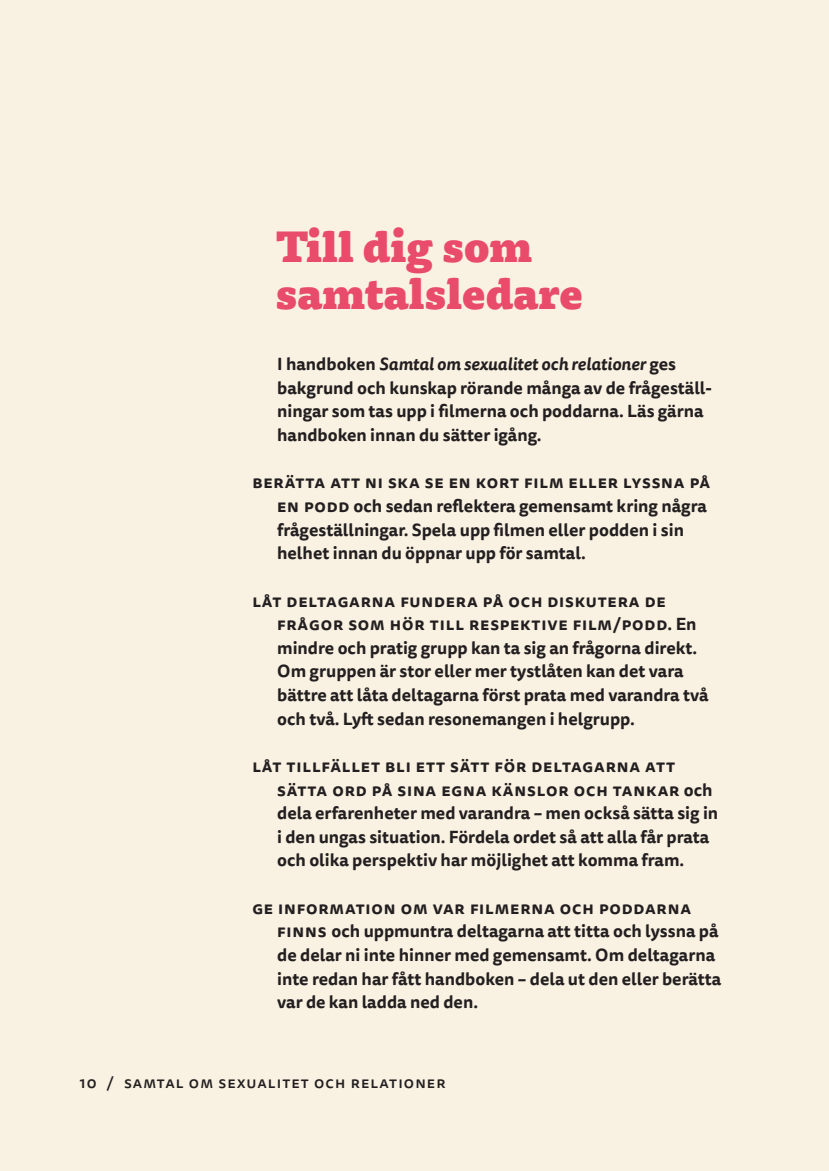
<style>
.page{position:relative;width:829px;height:1171px;background:#fff}
.page>*{position:absolute;margin:0;border:0;box-sizing:border-box;transform-origin:0 0}
.MR{font:900 42px/47.2px "Tisa Pro";color:#e94b6a}
.punktlista{font:700 17.15px/23.6px "Tisa Sans Pro";letter-spacing:.05em;color:#231f20}
.punktlista-2{font:700 17.15px/23.6px "Tisa Sans Pro";color:#231f20}
.t1{font:500 15.75px "Tisa Sans Pro";letter-spacing:.07em;color:#231f20}
.s1{font-style:italic}
</style>
<div class="page">
<div style="left:0;top:0;width:828px;height:1171px;background:#f9f2e2"></div>
<p class="MR" style="left:275px;top:220px;width:309px">Till dig som samtalsledare</p>
<p class="punktlista-2" style="left:277px;top:352px;width:436px">I handboken <span class="s1">Samtal om sexualitet och relationer</span> ges bakgrund och kunskap rörande många av de frågeställ&shy;ningar som tas upp i filmerna och poddarna. Läs gärna handboken innan du sätter igång.</p>
<p class="punktlista" style="left:277px;top:470px;width:434px;text-indent:-25px">berätta att ni ska se en kort film eller lyssna på en podd och sedan reflektera gemensamt kring några frågeställningar. Spela upp filmen eller podden i sin helhet innan du öppnar upp för samtal.</p>
<p class="punktlista" style="left:277px;top:589px;width:433px;text-indent:-25px">låt deltagarna fundera på och diskutera de frågor som hör till respektive film/podd. En mindre och pratig grupp kan ta sig an frågorna direkt.<br>Om gruppen är stor eller mer tystlåten kan det vara bättre att låta deltagarna först prata med varandra två och två. Lyft sedan resonemangen i helgrupp.</p>
<p class="punktlista" style="left:277px;top:754px;width:442px;text-indent:-25px">låt tillfället bli ett sätt för deltagarna att sätta ord på sina egna känslor och tankar och dela erfarenheter med varandra – men också sätta sig in i den ungas situation. Fördela ordet så att alla får prata och olika perspektiv har möjlighet att komma fram.</p>
<p class="punktlista" style="left:277px;top:896px;width:445px;text-indent:-25px">ge information om var filmerna och poddarna finns och uppmuntra deltagarna att titta och lyssna på de delar ni inte hinner med gemensamt. Om deltagarna inte redan har fått handboken – dela ut den eller berätta var de kan ladda ned den.</p>
<p class="t1" style="left:79px;top:1071px;width:367px">10 / samtal om sexualitet och relationer</p>
</div>
